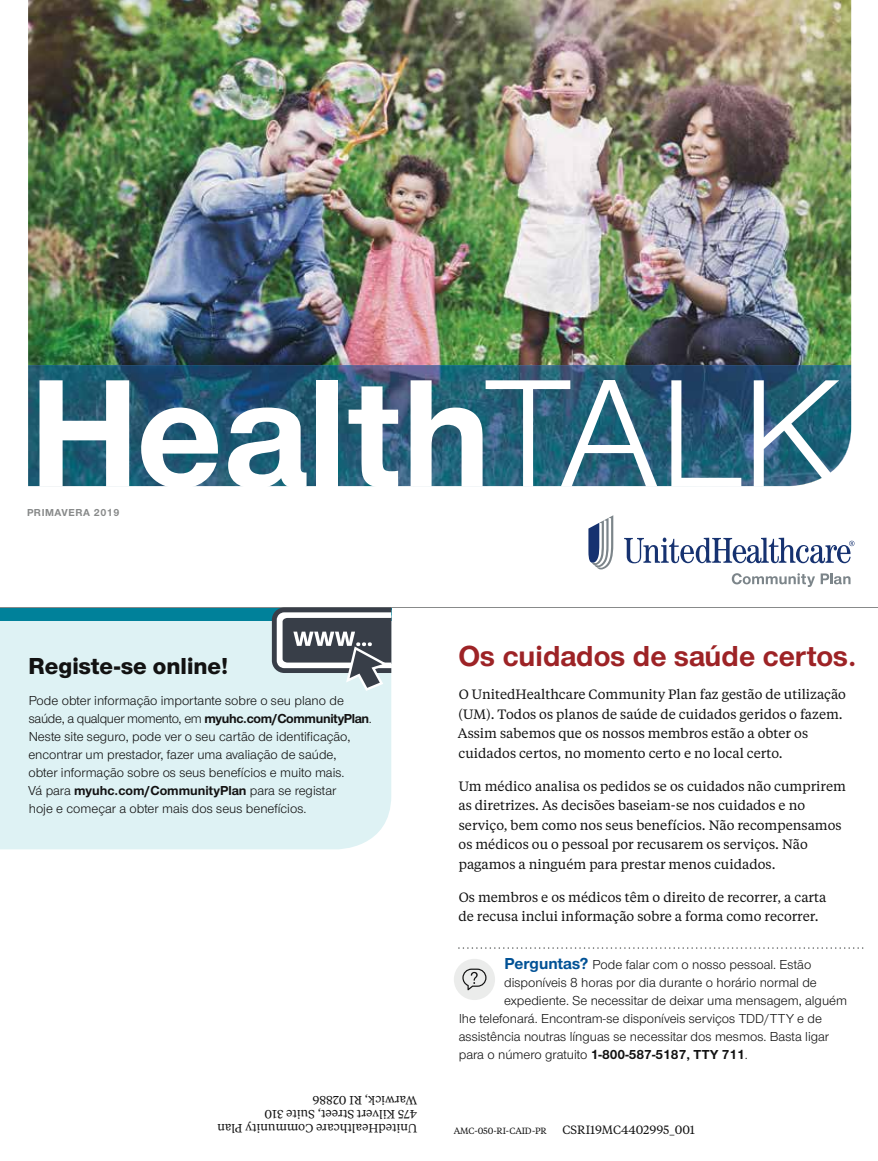
<style>
.page{position:relative;width:878px;height:1161px;background:#fff}
.page>*{position:absolute;margin:0;border:0;box-sizing:border-box;transform-origin:0 0}
.t1{font:700 159.3px "UHC Sans";color:#fff}
.t2{font:700 30px "UHC Sans";color:#9d2326}
.t3{font:800 24px "UHC Sans";color:#121212}
.t4{font:13.5px/18px "UHC Sans";color:#121212}
.t5{font:13.5px/19.5px "UHC Serif Text";color:#121212}
.t6{font:700 13.5px "UHC Sans";color:#121212}
.t7{font:12px/14.2px "UHC Serif Text";color:#121212}
.t8{font:700 10.5px "UHC Sans";letter-spacing:.05em;color:#888a8a}
.t9{font:9px "UHC Serif Text";letter-spacing:-.015em;color:#121212}
.s1{font-weight:400}
.s2{font-weight:700}
.s3{font-weight:700;font-size:16.5px;color:#005195}
</style>
<div class="page">
<div style="left:0;top:621px;width:391px;height:228px;background:#def2f4"></div>
<div style="left:0;top:607px;width:391px;height:14px;background:#00819a"></div>
<hr style="left:0;top:607px;width:878px;height:1px;background:#888a8a">
<img style="left:28px;top:0;width:823px;height:365px">
<img style="left:28px;top:365px;width:823px;height:121px">
<svg style="left:624px;top:538px;width:230px;height:25px"></svg>
<svg style="left:588px;top:515px;width:25px;height:55px"></svg>
<svg style="left:731px;top:573px;width:119px;height:14px"></svg>
<svg style="left:458px;top:947px;width:405px;height:2px"></svg>
<div style="left:454px;top:959px;width:41px;height:41px;background:#ebeceb;border-radius:50%"></div>
<svg style="left:462px;top:969px;width:24px;height:21px"></svg>
<svg style="left:272px;top:607px;width:119px;height:84px"></svg>
<h1 class="t1" style="left:29px;top:326px;width:813px">Health<span class="s1">TALK</span></h1>
<p class="t8" style="left:27px;top:505px;width:94px">PRIMAVERA 2019</p>
<h3 class="t3" style="left:28px;top:649px;width:201px">Registe-se online!</h3>
<p class="t4" style="left:28px;top:691px;width:345px">Pode obter informação importante sobre o seu plano de saúde, a qualquer momento, em <span class="s2">myuhc.com/CommunityPlan</span>.<br>Neste site seguro, pode ver o seu cartão de identificação, encontrar um prestador, fazer uma avaliação de saúde,<br>obter informação sobre os seus benefícios e muito mais.<br>Vá para <span class="s2">myuhc.com/CommunityPlan</span> para se registar<br>hoje e começar a obter mais dos seus benefícios.</p>
<p class="t7" style="left:417px;top:1136px;width:201px;rotate:-180deg">UnitedHealthcare Community Plan<br>475 Kilvert Street, Suite 310<br>Warwick, RI 02886</p>
<h2 class="t2" style="left:458px;top:636px;width:399px">Os cuidados de saúde certos.</h2>
<p class="t5" style="left:458px;top:684px;width:390px">O UnitedHealthcare Community Plan faz gestão de utilização (UM). Todos os planos de saúde de cuidados geridos o fazem.<br>Assim sabemos que os nossos membros estão a obter os cuidados certos, no momento certo e no local certo.</p>
<p class="t5" style="left:458px;top:776px;width:389px">Um médico analisa os pedidos se os cuidados não cumprirem as diretrizes. As decisões baseiam-se nos cuidados e no serviço, bem como nos seus benefícios. Não recompensamos os médicos ou o pessoal por recusarem os serviços. Não pagamos a ninguém para prestar menos cuidados.</p>
<p class="t5" style="left:458px;top:887px;width:369px">Os membros e os médicos têm o direito de recorrer, a carta de recusa inclui informação sobre a forma como recorrer.</p>
<p class="t4" style="left:504px;top:955px;width:308px"><span class="s3">Perguntas?</span> Pode falar com o nosso pessoal. Estão</p>
<p class="t4" style="left:504px;top:973px;width:314px">disponíveis 8 horas por dia durante o horário normal de</p>
<p class="t4" style="left:504px;top:991px;width:344px">expediente. Se necessitar de deixar uma mensagem, alguém</p>
<p class="t4" style="left:459px;top:1009px;width:364px">lhe telefonará. Encontram-se disponíveis serviços TDD/TTY e de</p>
<p class="t4" style="left:458px;top:1027px;width:372px">assistência noutras línguas se necessitar dos mesmos. Basta ligar</p>
<p class="t6" style="left:459px;top:1045px;width:291px"><span class="s1">para o número gratuito</span> 1-800-587-5187, TTY 711<span class="s1">.</span></p>
<p class="t9" style="left:454px;top:1125px;width:94px">AMC-050-RI-CAID-PR</p>
<p class="t7" style="left:562px;top:1122px;width:134px">CSRI19MC4402995_001</p>
</div>
